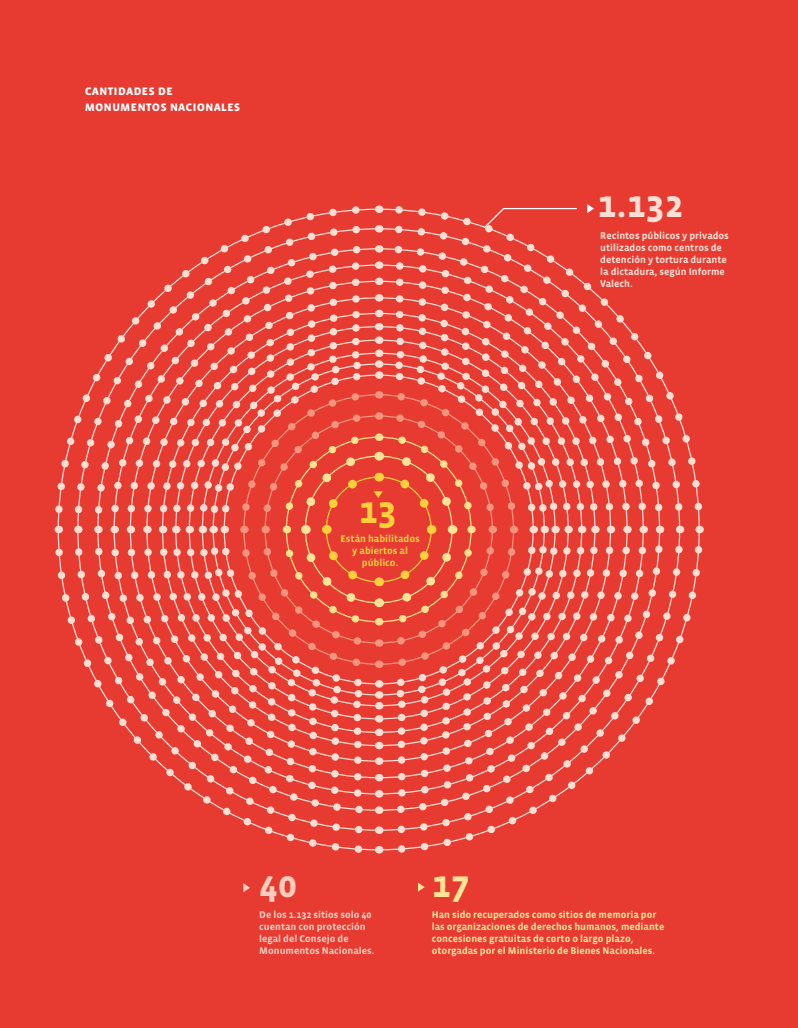
<style>
.page{position:relative;width:798px;height:1028px;background:#fff}
.page>*{position:absolute;margin:0;border:0;box-sizing:border-box;transform-origin:0 0}
.t1{font:700 37.75px "Vista Sans";color:#fcded3}
.t2{font:700 37.75px "Vista Sans";color:#ffd03a}
.t3{font:700 37.75px "Vista Sans";color:#facdbd}
.t4{font:700 37.75px "Vista Sans";color:#ffe396}
.t5{font:13.75px/15.6px "Vista Sans SC Bold";color:#fff}
.t6{font:700 10px/12px "Vista Sans";color:#ffe396}
.t7{font:700 10px/12px "Vista Sans";color:#fcded3}
.t8{font:700 10px/12px "Vista Sans";color:#facdbd}
.t9{font:700 10px/12px "Vista Sans";color:#ffd03a;text-align:center}
</style>
<div class="page">
<div style="left:0;top:0;width:797px;height:1028px;background:#e73b32"></div>
<svg style="left:393px;top:533px;width:310px;height:320px"></svg>
<svg style="left:382px;top:204px;width:321px;height:310px"></svg>
<svg style="left:55px;top:206px;width:309px;height:320px"></svg>
<svg style="left:55px;top:544px;width:320px;height:309px"></svg>
<svg style="left:393px;top:533px;width:294px;height:304px"></svg>
<svg style="left:382px;top:221px;width:304px;height:294px"></svg>
<svg style="left:70px;top:222px;width:294px;height:304px"></svg>
<svg style="left:71px;top:544px;width:304px;height:293px"></svg>
<svg style="left:378px;top:728px;width:1px;height:21px"></svg>
<svg style="left:392px;top:533px;width:274px;height:284px"></svg>
<svg style="left:382px;top:241px;width:284px;height:274px"></svg>
<svg style="left:90px;top:242px;width:274px;height:284px"></svg>
<svg style="left:91px;top:543px;width:284px;height:274px"></svg>
<svg style="left:393px;top:533px;width:225px;height:235px"></svg>
<svg style="left:382px;top:290px;width:235px;height:225px"></svg>
<svg style="left:139px;top:291px;width:225px;height:235px"></svg>
<svg style="left:140px;top:544px;width:235px;height:224px"></svg>
<svg style="left:393px;top:533px;width:182px;height:192px"></svg>
<svg style="left:382px;top:332px;width:193px;height:183px"></svg>
<svg style="left:182px;top:333px;width:182px;height:193px"></svg>
<svg style="left:182px;top:544px;width:193px;height:182px"></svg>
<svg style="left:418px;top:882px;width:6px;height:9px"></svg>
<svg style="left:392px;top:525px;width:170px;height:187px"></svg>
<svg style="left:373px;top:336px;width:188px;height:180px"></svg>
<svg style="left:189px;top:346px;width:176px;height:188px"></svg>
<svg style="left:195px;top:542px;width:184px;height:180px"></svg>
<svg style="left:243px;top:883px;width:7px;height:9px"></svg>
<h2 class="t5" style="left:85px;top:83px;width:157px">cantidades de monumentos nacionales</h2>
<h1 class="t2" style="left:358px;top:491px;width:39px">13</h1>
<p class="t9" style="left:340px;top:533px;width:81px">Están habilitados y abiertos al público.</p>
<h1 class="t1" style="left:597px;top:185px;width:87px">1.132</h1>
<p class="t7" style="left:600px;top:230px;width:130px">Recintos públicos y privados utilizados como centros de detención y tortura durante la dictadura, según Informe<br>Valech.</p>
<h1 class="t3" style="left:259px;top:864px;width:39px">40</h1>
<p class="t8" style="left:259px;top:909px;width:117px">De los 1.132 sitios solo 40 cuentan con protección legal del Consejo de<br>Monumentos Nacionales.</p>
<h1 class="t4" style="left:431px;top:864px;width:39px">17</h1>
<p class="t6" style="left:431px;top:909px;width:234px">Han sido recuperados como sitios de memoria por las organizaciones de derechos humanos, mediante concesiones gratuitas de corto o largo plazo, otorgadas por el Ministerio de Bienes Nacionales.</p>
</div>
